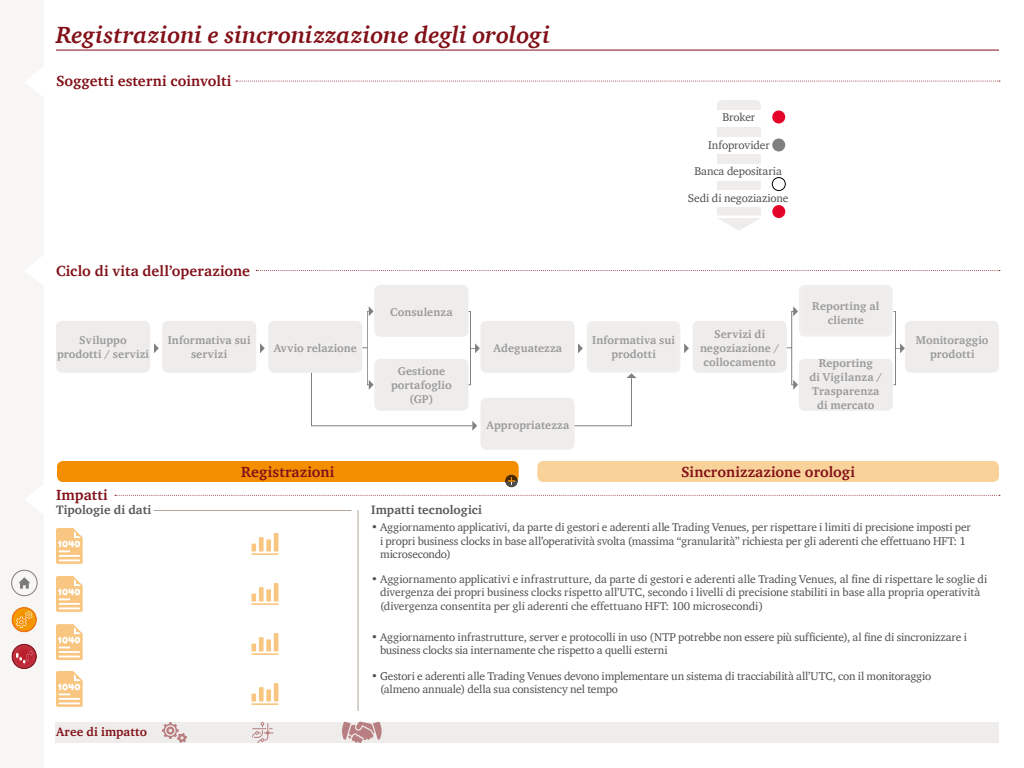
<style>
.page{position:relative;width:1024px;height:768px;background:#fff}
.page>*{position:absolute;margin:0;border:0;box-sizing:border-box;transform-origin:0 0}
.t1{font:italic 700 24px "ITC Charter Com";color:#821018}
.t2{font:700 15px "ITC Charter Com";letter-spacing:.01em;color:#821018}
.t3{font:700 12.5px "ITC Charter Com";letter-spacing:.005em;color:#575756}
.t4{font:700 12.5px "ITC Charter Com";letter-spacing:.01em;color:#821018}
.t5{font:11.5px/13.8px "ITC Charter Com";letter-spacing:-.01em;color:#4d4d4d}
.t6{font:700 11.5px/13.8px "ITC Charter Com";letter-spacing:.01em;color:#999;text-align:center}
</style>
<div class="page">
<div style="left:0;top:0;width:44px;height:768px;background:#f7f6f5"></div>
<div style="left:11px;top:570px;width:26px;height:26px;border:1px solid #000;border-radius:50%"></div>
<svg style="left:19px;top:577px;width:11px;height:12px"></svg>
<div style="left:7px;top:603px;width:34px;height:30px;background:#fff;opacity:.75"></div>
<div style="left:9px;top:605px;width:31px;height:26px;background:#fff;opacity:.75"></div>
<svg style="left:16px;top:611px;width:16px;height:17px"></svg>
<div style="left:7px;top:640px;width:34px;height:30px;background:#fff;opacity:.75"></div>
<div style="left:8px;top:642px;width:31px;height:26px;background:#fff;opacity:.75"></div>
<svg style="left:16px;top:650px;width:16px;height:15px"></svg>
<hr style="left:56px;top:50px;width:943px;height:1px;background:#821018">
<svg style="left:369px;top:306px;width:5px;height:10px"></svg>
<svg style="left:793px;top:380px;width:5px;height:10px"></svg>
<svg style="left:578px;top:343px;width:4px;height:10px"></svg>
<svg style="left:685px;top:344px;width:4px;height:8px"></svg>
<svg style="left:260px;top:343px;width:5px;height:10px"></svg>
<svg style="left:154px;top:343px;width:5px;height:10px"></svg>
<div style="left:56px;top:321px;width:94px;height:52px;background:#efedeb;border-radius:6px"></div>
<div style="left:162px;top:321px;width:94px;height:52px;background:#efedeb;border-radius:6px"></div>
<div style="left:268px;top:321px;width:94px;height:52px;background:#efedeb;border-radius:6px"></div>
<div style="left:374px;top:285px;width:94px;height:52px;background:#efedeb;border-radius:6px"></div>
<div style="left:794px;top:281px;width:103px;height:56px;background:#fff;opacity:.75"></div>
<div style="left:480px;top:321px;width:95px;height:52px;background:#efedeb;border-radius:6px"></div>
<div style="left:582px;top:317px;width:103px;height:56px;background:#fff;opacity:.75"></div>
<div style="left:693px;top:321px;width:94px;height:52px;background:#efedeb;border-radius:6px"></div>
<div style="left:905px;top:321px;width:94px;height:52px;background:#efedeb;border-radius:6px"></div>
<div style="left:374px;top:359px;width:94px;height:52px;background:#efedeb;border-radius:6px"></div>
<div style="left:799px;top:359px;width:94px;height:52px;background:#efedeb;border-radius:6px"></div>
<div style="left:480px;top:398px;width:95px;height:52px;background:#efedeb;border-radius:6px"></div>
<svg style="left:471px;top:343px;width:9px;height:10px"></svg>
<svg style="left:896px;top:343px;width:9px;height:10px"></svg>
<svg style="left:311px;top:373px;width:166px;height:58px"></svg>
<svg style="left:574px;top:373px;width:62px;height:53px"></svg>
<hr style="left:154px;top:510px;width:198px;height:1px;background:#b0a69d">
<div style="left:55px;top:722px;width:944px;height:21px;background:#efedeb"></div>
<svg style="left:252px;top:722px;width:21px;height:21px"></svg>
<svg style="left:162px;top:722px;width:25px;height:21px"></svg>
<svg style="left:342px;top:721px;width:40px;height:22px"></svg>
<svg style="left:717px;top:100px;width:44px;height:130px"></svg>
<div style="left:692px;top:110px;width:94px;height:17px;background:#fff"></div>
<div style="left:692px;top:137px;width:94px;height:17px;background:#fff"></div>
<div style="left:692px;top:164px;width:94px;height:17px;background:#fff"></div>
<div style="left:692px;top:190px;width:94px;height:18px;background:#fff"></div>
<div style="left:772px;top:110px;width:13px;height:14px;background:#e40428;border-radius:50%"></div>
<svg style="left:772px;top:138px;width:13px;height:14px"></svg>
<div style="left:772px;top:178px;width:13px;height:13px;border:1px solid #000;border-radius:50%"></div>
<div style="left:772px;top:205px;width:13px;height:13px;background:#e40428;border-radius:50%"></div>
<hr style="left:358px;top:510px;width:1px;height:201px;background:#b0a69d">
<svg style="left:252px;top:533px;width:26px;height:22px"></svg>
<svg style="left:252px;top:583px;width:26px;height:22px"></svg>
<svg style="left:252px;top:633px;width:26px;height:22px"></svg>
<svg style="left:252px;top:683px;width:26px;height:22px"></svg>
<svg style="left:56px;top:576px;width:27px;height:36px"></svg>
<svg style="left:56px;top:528px;width:27px;height:36px"></svg>
<svg style="left:56px;top:624px;width:27px;height:36px"></svg>
<svg style="left:56px;top:671px;width:27px;height:36px"></svg>
<svg style="left:236px;top:81px;width:764px;height:1px"></svg>
<svg style="left:115px;top:495px;width:885px;height:1px"></svg>
<svg style="left:256px;top:270px;width:744px;height:1px"></svg>
<div style="left:57px;top:461px;width:462px;height:21px;background:#f28e00;border-radius:6px"></div>
<div style="left:537px;top:461px;width:462px;height:21px;background:#f9d29a;border-radius:6px"></div>
<div style="left:500px;top:471px;width:22px;height:17px;background:#fff;opacity:.75"></div>
<h1 class="t1" style="left:56px;top:20px;width:495px">Registrazioni e sincronizzazione degli orologi</h1>
<h2 class="t2" style="left:56px;top:71px;width:177px">Soggetti esterni coinvolti</h2>
<h2 class="t2" style="left:56px;top:262px;width:196px">Ciclo di vita dell’operazione</h2>
<p class="t5" style="left:723px;top:110px;width:34px">Broker</p>
<p class="t5" style="left:708px;top:138px;width:63px">Infoprovider</p>
<p class="t5" style="left:694px;top:164px;width:89px">Banca depositaria</p>
<p class="t5" style="left:688px;top:191px;width:102px">Sedi di negoziazione</p>
<p class="t6" style="left:390px;top:305px;width:64px">Consulenza</p>
<p class="t6" style="left:812px;top:299px;width:69px">Reporting al cliente</p>
<p class="t6" style="left:700px;top:327px;width:81px">Servizi di negoziazione / collocamento</p>
<p class="t6" style="left:57px;top:333px;width:94px">Sviluppo prodotti / servizi</p>
<p class="t6" style="left:168px;top:333px;width:84px">Informativa sui servizi</p>
<p class="t6" style="left:592px;top:333px;width:84px">Informativa sui prodotti</p>
<p class="t6" style="left:916px;top:333px;width:74px">Monitoraggio prodotti</p>
<p class="t6" style="left:274px;top:341px;width:85px">Avvio relazione</p>
<p class="t6" style="left:494px;top:341px;width:70px">Adeguatezza</p>
<p class="t6" style="left:391px;top:364px;width:62px">Gestione portafoglio (GP)</p>
<p class="t6" style="left:809px;top:356px;width:74px">Reporting<br>di Vigilanza /<br>Trasparenza di mercato</p>
<p class="t6" style="left:487px;top:418px;width:84px">Appropriatezza</p>
<h2 class="t2" style="left:241px;top:462px;width:95px">Registrazioni</h2>
<h2 class="t2" style="left:681px;top:462px;width:175px">Sincronizzazione orologi</h2>
<h2 class="t2" style="left:56px;top:486px;width:53px">Impatti</h2>
<p class="t3" style="left:56px;top:502px;width:97px">Tipologie di dati</p>
<p class="t3" style="left:371px;top:502px;width:112px">Impatti tecnologici</p>
<p class="t4" style="left:56px;top:724px;width:93px">Aree di impatto</p>
<p class="t5" style="left:380px;top:520px;width:592px;text-indent:-9px">• Aggiornamento applicativi, da parte di gestori e aderenti alle Trading Venues, per rispettare i limiti di precisione imposti per i propri business clocks in base all’operatività svolta (massima “granularità” richiesta per gli aderenti che effettuano HFT: 1 microsecondo)</p>
<p class="t5" style="left:380px;top:572px;width:609px;text-indent:-9px">• Aggiornamento applicativi e infrastrutture, da parte di gestori e aderenti alle Trading Venues, al fine di rispettare le soglie di divergenza dei propri business clocks rispetto all’UTC, secondo i livelli di precisione stabiliti in base alla propria operatività (divergenza consentita per gli aderenti che effettuano HFT: 100 microsecondi)</p>
<p class="t5" style="left:380px;top:630px;width:588px;text-indent:-9px">• Aggiornamento infrastrutture, server e protocolli in uso (NTP potrebbe non essere più sufficiente), al fine di sincronizzare i business clocks sia internamente che rispetto a quelli esterni</p>
<p class="t5" style="left:380px;top:669px;width:553px;text-indent:-9px">• Gestori e aderenti alle Trading Venues devono implementare un sistema di tracciabilità all’UTC, con il monitoraggio (almeno annuale) della sua consistency nel tempo</p>
</div>
